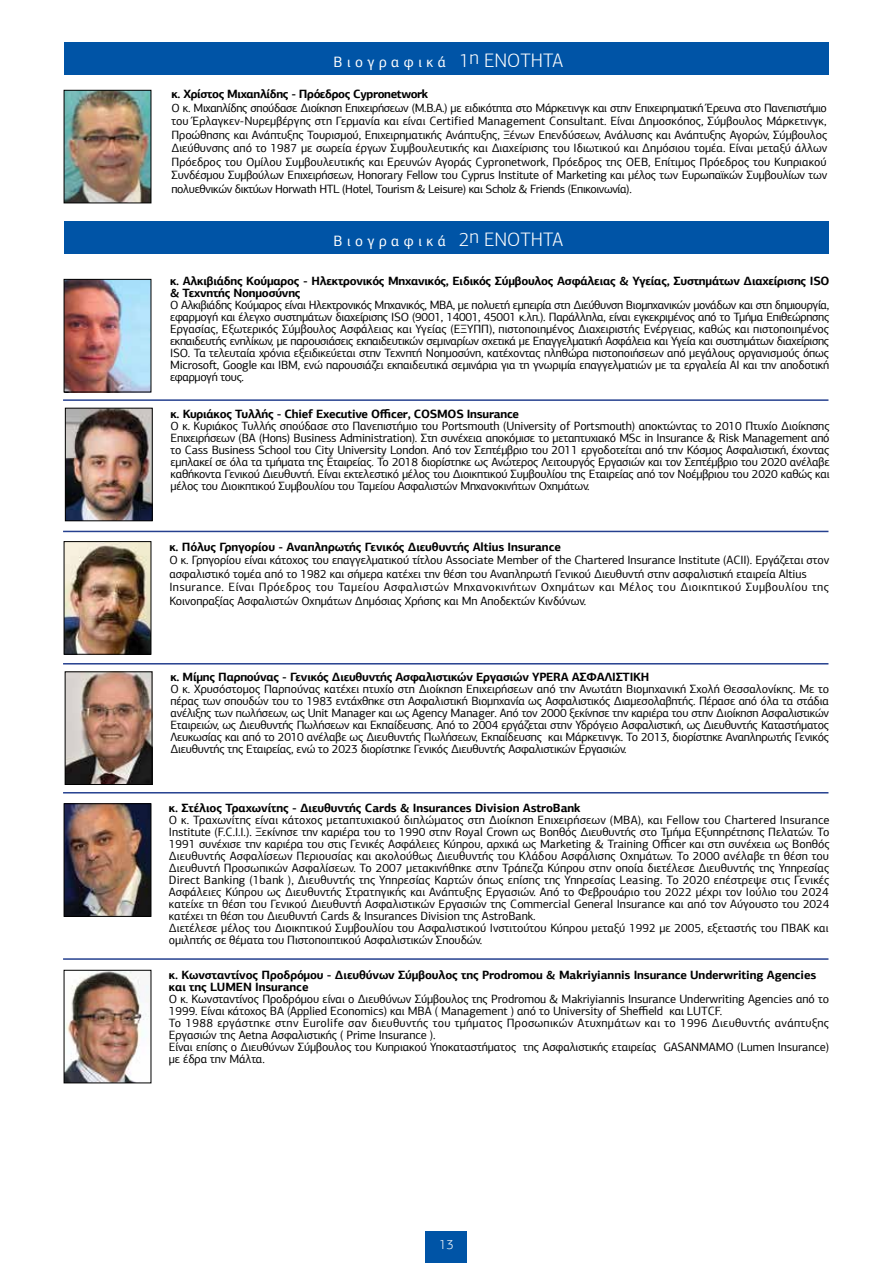
<style>
.page{position:relative;width:893px;height:1263px;background:#fff}
.page>*{position:absolute;margin:0;border:0;box-sizing:border-box;transform-origin:0 0}
.t1{font:15px "PF Agora Sans Pro";letter-spacing:.3em;color:#fff}
.t2{font:300 13.5px "PF Agora Sans Pro";color:#fff}
.t3{font:12px/12px "PF Agora Sans Pro";letter-spacing:-.005em;color:#000;text-align:justify}
.t4{font:700 12px/12px "PF Agora Sans Pro";letter-spacing:-.02em;color:#000}
.s1{font-weight:300;font-size:19.5px}
</style>
<div class="page">
<div style="left:425px;top:1231px;width:42px;height:32px;background:#0054a6"></div>
<img style="left:66px;top:92px;width:83px;height:109px">
<div style="left:64px;top:90px;width:87px;height:113px;border:1px solid #000"></div>
<div style="left:64px;top:221px;width:765px;height:33px;background:#0054a6"></div>
<hr style="left:63px;top:531px;width:765px;height:1px;background:#25408f">
<hr style="left:63px;top:399px;width:765px;height:2px;background:#25408f">
<hr style="left:63px;top:792px;width:765px;height:1px;background:#25408f">
<hr style="left:63px;top:958px;width:765px;height:2px;background:#25408f">
<hr style="left:63px;top:663px;width:765px;height:1px;background:#25408f">
<img style="left:66px;top:543px;width:83px;height:109px">
<div style="left:64px;top:541px;width:87px;height:113px;border:1px solid #000"></div>
<img style="left:67px;top:410px;width:84px;height:109px">
<div style="left:65px;top:408px;width:88px;height:113px;border:1px solid #000"></div>
<img style="left:67px;top:673px;width:83px;height:110px">
<div style="left:65px;top:671px;width:87px;height:114px;border:1px solid #000"></div>
<img style="left:66px;top:805px;width:83px;height:110px">
<div style="left:64px;top:803px;width:87px;height:114px;border:1px solid #000"></div>
<div style="left:64px;top:42px;width:765px;height:32px;background:#0054a6"></div>
<img style="left:66px;top:281px;width:83px;height:109px">
<div style="left:64px;top:279px;width:87px;height:113px;border:1px solid #000"></div>
<img style="left:66px;top:972px;width:83px;height:109px">
<div style="left:64px;top:970px;width:87px;height:113px;border:1px solid #000"></div>
<p class="t1" style="left:333px;top:52px;width:231px">Βιογραφικά <span class="s1">1</span><sup>η</sup> <span class="s1">ΕΝΟΤΗΤΑ</span></p>
<p class="t4" style="left:171px;top:88px;width:258px">κ. Χρίστος Μιχαηλίδης - Πρόεδρος Cypronetwork</p>
<p class="t3" style="left:171px;top:101px;width:657px;line-height:13.5px">Ο κ. Μιχαηλίδης σπούδασε Διοίκηση Επιχειρήσεων (Μ.Β.Α.) με ειδικότητα στο Μάρκετινγκ και στην Επιχειρηματική Έρευνα στο Πανεπιστήμιο του Έρλαγκεν-Νυρεμβέργης στη Γερμανία και είναι Certified Management Consultant. Είναι Δημοσκόπος, Σύμβουλος Μάρκετινγκ, Προώθησης και Ανάπτυξης Τουρισμού, Επιχειρηματικής Ανάπτυξης, Ξένων Επενδύσεων, Ανάλυσης και Ανάπτυξης Αγορών, Σύμβουλος Διεύθυνσης από το 1987 με σωρεία έργων Συμβουλευτικής και Διαχείρισης του Ιδιωτικού και Δημόσιου τομέα. Είναι μεταξύ άλλων Πρόεδρος του Ομίλου Συμβουλευτικής και Ερευνών Αγοράς Cypronetwork, Πρόεδρος της ΟΕΒ, Επίτιμος Πρόεδρος του Κυπριακού Συνδέσμου Συμβούλων Επιχειρήσεων, Honorary Fellow του Cyprus Institute of Marketing και μέλος των Ευρωπαϊκών Συμβουλίων των πολυεθνικών δικτύων Horwath HTL (Hotel, Tourism &amp; Leisure) και Scholz &amp; Friends (Επικοινωνία).</p>
<p class="t1" style="left:333px;top:232px;width:231px">Βιογραφικά <span class="s1">2</span><sup>η</sup> <span class="s1">ΕΝΟΤΗΤΑ</span></p>
<p class="t4" style="left:170px;top:275px;width:661px">κ. Αλκιβιάδης Κούμαρος - Ηλεκτρονικός Μηχανικός, Ειδικός Σύμβουλος Ασφάλειας &amp; Υγείας, Συστημάτων Διαχείρισης ISO &amp; Τεχνητής Νοημοσύνης</p>
<p class="t3" style="left:170px;top:299px;width:661px">Ο Αλκιβιάδης Κούμαρος είναι Ηλεκτρονικός Μηχανικός, MBA, με πολυετή εμπειρία στη Διεύθυνση Βιομηχανικών μονάδων και στη δημιουργία, εφαρμογή και έλεγχο συστημάτων διαχείρισης ISO (9001, 14001, 45001 κ.λπ.). Παράλληλα, είναι εγκεκριμένος από το Τμήμα Επιθεώρησης Εργασίας, Εξωτερικός Σύμβουλος Ασφάλειας και Υγείας (ΕΞΥΠΠ), πιστοποιημένος Διαχειριστής Ενέργειας, καθώς και πιστοποιημένος εκπαιδευτής ενηλίκων, με παρουσιάσεις εκπαιδευτικών σεμιναρίων σχετικά με Επαγγελματική Ασφάλεια και Υγεία και συστημάτων διαχείρισης ISO. Τα τελευταία χρόνια εξειδικεύεται στην Τεχνητή Νοημοσύνη, κατέχοντας πληθώρα πιστοποιήσεων από μεγάλους οργανισμούς όπως Microsoft, Google και IBM, ενώ παρουσιάζει εκπαιδευτικά σεμινάρια για τη γνωριμία επαγγελματιών με τα εργαλεία AI και την αποδοτική εφαρμογή τους.</p>
<p class="t4" style="left:171px;top:407px;width:350px">κ. Κυριάκος Τυλλής - Chief Executive Officer, COSMOS Insurance</p>
<p class="t3" style="left:171px;top:420px;width:661px">Ο κ. Κυριάκος Τυλλής σπούδασε στο Πανεπιστήμιο του Portsmouth (University of Portsmouth) αποκτώντας το 2010 Πτυχίο Διοίκησης Επιχειρήσεων (BA (Hons) Business Administration). Στη συνέχεια αποκόμισε το μεταπτυχιακό MSc in Insurance &amp; Risk Management από το Cass Business School του City University London. Από τον Σεπτέμβριο του 2011 εργοδοτείται από την Κόσμος Ασφαλιστική, έχοντας εμπλακεί σε όλα τα τμήματα της Εταιρείας. Το 2018 διορίστηκε ως Ανώτερος Λειτουργός Εργασιών και τον Σεπτέμβριο του 2020 ανέλαβε καθήκοντα Γενικού Διευθυντή. Είναι εκτελεστικό μέλος του Διοικητικού Συμβουλίου της Εταιρείας από τον Νοέμβριου του 2020 καθώς και μέλος του Διοικητικού Συμβουλίου του Ταμείου Ασφαλιστών Μηχανοκινήτων Οχημάτων.</p>
<p class="t4" style="left:169px;top:541px;width:393px">κ. Πόλυς Γρηγορίου - Αναπληρωτής Γενικός Διευθυντής Altius Insurance</p>
<p class="t3" style="left:169px;top:554px;width:661px;line-height:13.5px;text-align:left">Ο κ. Γρηγορίου είναι κάτοχος του επαγγελματικού τίτλου Associate Member of the Chartered Insurance Institute (ACΙΙ). Εργάζεται στον ασφαλιστικό τομέα από το 1982 και σήμερα κατέχει την θέση του Αναπληρωτή Γενικού Διευθυντή στην ασφαλιστική εταιρεία Altius Insurance. Είναι Πρόεδρος του Ταμείου Ασφαλιστών Μηχανοκινήτων Οχημάτων και Μέλος του Διοικητικού Συμβουλίου της Κοινοπραξίας Ασφαλιστών Οχημάτων Δημόσιας Χρήσης και Μη Αποδεκτών Κινδύνων.</p>
<p class="t4" style="left:170px;top:670px;width:480px">κ. Μίμης Παρπούνας - Γενικός Διευθυντής Ασφαλιστικών Εργασιών ΥPERA ΑΣΦΑΛΙΣΤΙΚΗ</p>
<p class="t3" style="left:170px;top:682px;width:660px">Ο κ. Χρυσόστομος Παρπούνας κατέχει πτυχίο στη Διοίκηση Επιχειρήσεων από την Ανωτάτη Βιομηχανική Σχολή Θεσσαλονίκης. Με το πέρας των σπουδών του το 1983 εντάχθηκε στη Ασφαλιστική Βιομηχανία ως Ασφαλιστικός Διαμεσολαβητής. Πέρασε από όλα τα στάδια ανέλιξης των πωλήσεων, ως Unit Manager και ως Agency Manager. Από τον 2000 ξεκίνησε την καριέρα του στην Διοίκηση Ασφαλιστικών Εταιρειών, ως Διευθυντής Πωλήσεων και Εκπαίδευσης. Από το 2004 εργάζεται στην Υδρόγειο Ασφαλιστική, ως Διευθυντής Καταστήματος Λευκωσίας και από το 2010 ανέλαβε ως Διευθυντής Πωλήσεων, Εκπαίδευσης και Μάρκετινγκ. Το 2013, διορίστηκε Αναπληρωτής Γενικός Διευθυντής της Εταιρείας, ενώ το 2023 διορίστηκε Γενικός Διευθυντής Ασφαλιστικών Εργασιών.</p>
<p class="t4" style="left:169px;top:802px;width:413px">κ. Στέλιος Τραχωνίτης - Διευθυντής Cards &amp; Insurances Division AstroBank</p>
<p class="t3" style="left:169px;top:814px;width:662px;text-align:left">Ο κ. Τραχωνίτης είναι κάτοχος μεταπτυχιακού διπλώματος στη Διοίκηση Επιχειρήσεων (ΜΒΑ), και Fellow του Chartered Insurance Institute (F.C.I.I.). Ξεκίνησε την καριέρα του το 1990 στην Royal Crown ως Βοηθός Διευθυντής στο Τμήμα Εξυπηρέτησης Πελατών. Το 1991 συνέχισε την καριέρα του στις Γενικές Ασφάλειες Κύπρου, αρχικά ως Marketing &amp; Training Officer και στη συνέχεια ως Βοηθός Διευθυντής Ασφαλίσεων Περιουσίας και ακολούθως Διευθυντής του Κλάδου Ασφάλισης Οχημάτων. Το 2000 ανέλαβε τη θέση του Διευθυντή Προσωπικών Ασφαλίσεων. To 2007 μετακινήθηκε στην Τράπεζα Κύπρου στην οποία διετέλεσε Διευθυντής της Υπηρεσίας Direct Banking (1bank ), Διευθυντής της Υπηρεσίας Καρτών όπως επίσης της Υπηρεσίας Leasing. To 2020 επέστρεψε στις Γενικές Ασφάλειες Κύπρου ως Διευθυντής Στρατηγικής και Ανάπτυξης Εργασιών. Από το Φεβρουάριο του 2022 μέχρι τον Ιούλιο του 2024 κατείχε τη θέση του Γενικού Διευθυντή Ασφαλιστικών Εργασιών της Commercial General Insurance και από τον Αύγουστο του 2024 κατέχει τη θέση του Διευθυντή Cards &amp; Insurances Division της AstroBank.<br>Διετέλεσε μέλος του Διοικητικού Συμβουλίου του Ασφαλιστικού Ινστιτούτου Κύπρου μεταξύ 1992 με 2005, εξεταστής του ΠΒΑΚ και ομιλητής σε θέματα του Πιστοποιητικού Ασφαλιστικών Σπουδών.</p>
<p class="t4" style="left:169px;top:969px;width:649px">κ. Κωνσταντίνος Προδρόμου - Διευθύνων Σύμβουλος της Prodromou &amp; Makriyiannis Insurance Underwriting Agencies και της LUMEN Insurance</p>
<p class="t3" style="left:169px;top:993px;width:662px;text-align:left">Ο κ. Κωνσταντίνος Προδρόμου είναι ο Διευθύνων Σύμβουλος της Prodromou &amp; Makriyiannis Insurance Underwriting Agencies από το 1999. Είναι κάτοχος BA (Applied Economics) και MBA ( Management ) από το University of Sheffield και LUTCF.<br>Το 1988 εργάστηκε στην Eurolife σαν διευθυντής του τμήματος Προσωπικών Ατυχημάτων και το 1996 Διευθυντής ανάπτυξης Εργασιών της Aetna Ασφαλιστικής ( Prime Insurance ).<br>Είναι επίσης ο Διευθύνων Σύμβουλος του Κυπριακού Υποκαταστήματος της Ασφαλιστικής εταιρείας GASANMAMO (Lumen Insurance) με έδρα την Μάλτα.</p>
<p class="t2" style="left:439px;top:1236px;width:16px">13</p>
</div>
